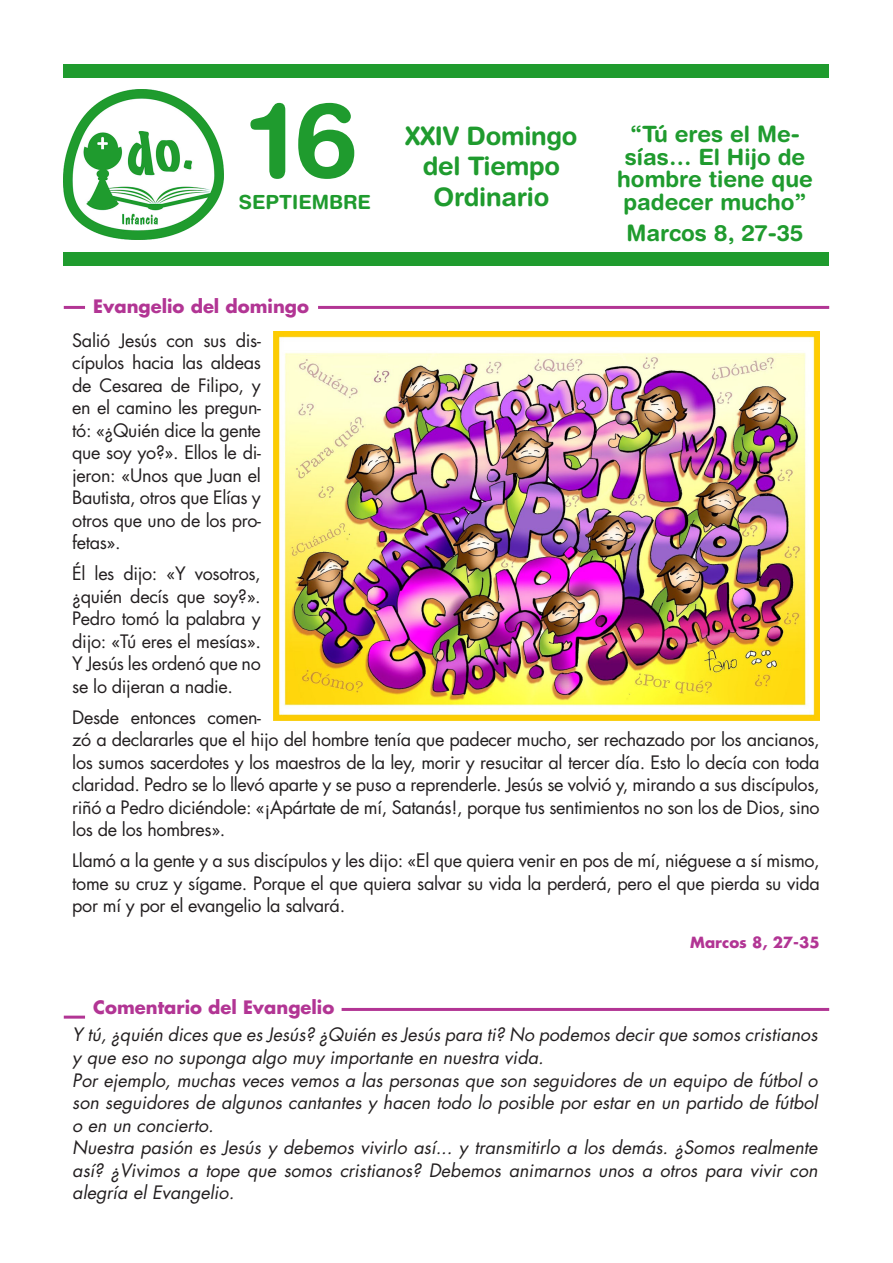
<style>
.page{position:relative;width:893px;height:1263px;background:#fff}
.page>*{position:absolute;margin:0;border:0;box-sizing:border-box;transform-origin:0 0}
.t1{font:700 105px "Helvetica Rounded LT Std";color:#1f9b2e}
.t2{font:700 25.5px "Helvetica Rounded LT Std";letter-spacing:-.01em;color:#1f9b2e}
.t3{font:700 22.5px/22.5px "Helvetica Rounded LT Std";color:#1f9b2e;text-align:center}
.t4{font:700 19.5px "Helvetica Rounded LT Std";color:#1f9b2e}
.t5{font:18px/22.5px "Futura Std";letter-spacing:-.02em;color:#231f20;text-align:justify}
.t6{font:italic 18px/22.5px "Futura Std";color:#231f20;text-align:justify}
.t7{font:700 18px "Futura Std";color:#b23594}
.t8{font:700 15px "Futura Std";color:#b23594}
</style>
<div class="page">
<img style="left:64px;top:90px;width:159px;height:150px">
<div style="left:64px;top:64px;width:765px;height:13px;background:#1f9b2e"></div>
<div style="left:64px;top:253px;width:765px;height:13px;background:#1f9b2e"></div>
<hr style="left:318px;top:306px;width:511px;height:3px;background:#b23594">
<hr style="left:64px;top:306px;width:21px;height:3px;background:#b23594">
<hr style="left:342px;top:1008px;width:487px;height:3px;background:#b23594">
<hr style="left:64px;top:1016px;width:21px;height:3px;background:#b23594">
<img style="left:274px;top:332px;width:546px;height:389px">
<p class="t1" style="left:251px;top:76px;width:108px">16</p>
<p class="t4" style="left:239px;top:191px;width:134px">SEPTIEMBRE</p>
<p class="t2" style="left:405px;top:120px;width:174px">XXIV Domingo</p>
<p class="t2" style="left:423px;top:151px;width:139px">del Tiempo</p>
<p class="t2" style="left:434px;top:181px;width:117px">Ordinario</p>
<p class="t3" style="left:617px;top:123px;width:197px">“Tú eres el Me&shy;sías… El Hijo de hombre tiene que padecer mucho”</p>
<p class="t3" style="left:626px;top:221px;width:179px">Marcos 8, 27-35</p>
<p class="t7" style="left:93px;top:294px;width:217px">Evangelio del domingo</p>
<p class="t5" style="left:72px;top:329px;width:190px">Salió Jesús con sus dis&shy;cípulos hacia las aldeas de Cesarea de Filipo, y en el camino les pregun&shy;tó: «¿Quién dice la gente que soy yo?». Ellos le di&shy;jeron: «Unos que Juan el Bautista, otros que Elías y otros que uno de los pro&shy;fetas».</p>
<p class="t5" style="left:72px;top:562px;width:190px">Él les dijo: «Y vosotros, ¿quién decís que soy?».<br>Pedro tomó la palabra y dijo: «Tú eres el mesías».<br>Y Jesús les ordenó que no se lo dijeran a nadie.</p>
<p class="t5" style="left:72px;top:706px;width:749px;text-align:left">Desde entonces comen-<br>zó a declararles que el hijo del hombre tenía que padecer mucho, ser rechazado por los ancianos, los sumos sacerdotes y los maestros de la ley, morir y resucitar al tercer día. Esto lo decía con toda claridad. Pedro se lo llevó aparte y se puso a reprenderle. Jesús se volvió y, mirando a sus discípulos, riñó a Pedro diciéndole: «¡Apártate de mí, Satanás!, porque tus sentimientos no son los de Dios, sino los de los hombres».</p>
<p class="t5" style="left:72px;top:849px;width:749px">Llamó a la gente y a sus discípulos y les dijo: «El que quiera venir en pos de mí, niéguese a sí mismo, tome su cruz y sígame. Porque el que quiera salvar su vida la perderá, pero el que pierda su vida por mí y por el evangelio la salvará.</p>
<p class="t8" style="left:690px;top:932px;width:131px">Marcos 8, 27-35</p>
<p class="t7" style="left:93px;top:996px;width:243px">Comentario del Evangelio</p>
<p class="t6" style="left:72px;top:1024px;width:747px">Y tú, ¿quién dices que es Jesús? ¿Quién es Jesús para ti? No podemos decir que somos cristianos y que eso no suponga algo muy importante en nuestra vida.</p>
<p class="t6" style="left:72px;top:1069px;width:747px">Por ejemplo, muchas veces vemos a las personas que son seguidores de un equipo de fútbol o son seguidores de algunos cantantes y hacen todo lo posible por estar en un partido de fútbol o en un concierto.</p>
<p class="t6" style="left:72px;top:1136px;width:747px">Nuestra pasión es Jesús y debemos vivirlo así... y transmitirlo a los demás. ¿Somos realmente así? ¿Vivimos a tope que somos cristianos? Debemos animarnos unos a otros para vivir con alegría el Evangelio.</p>
</div>
